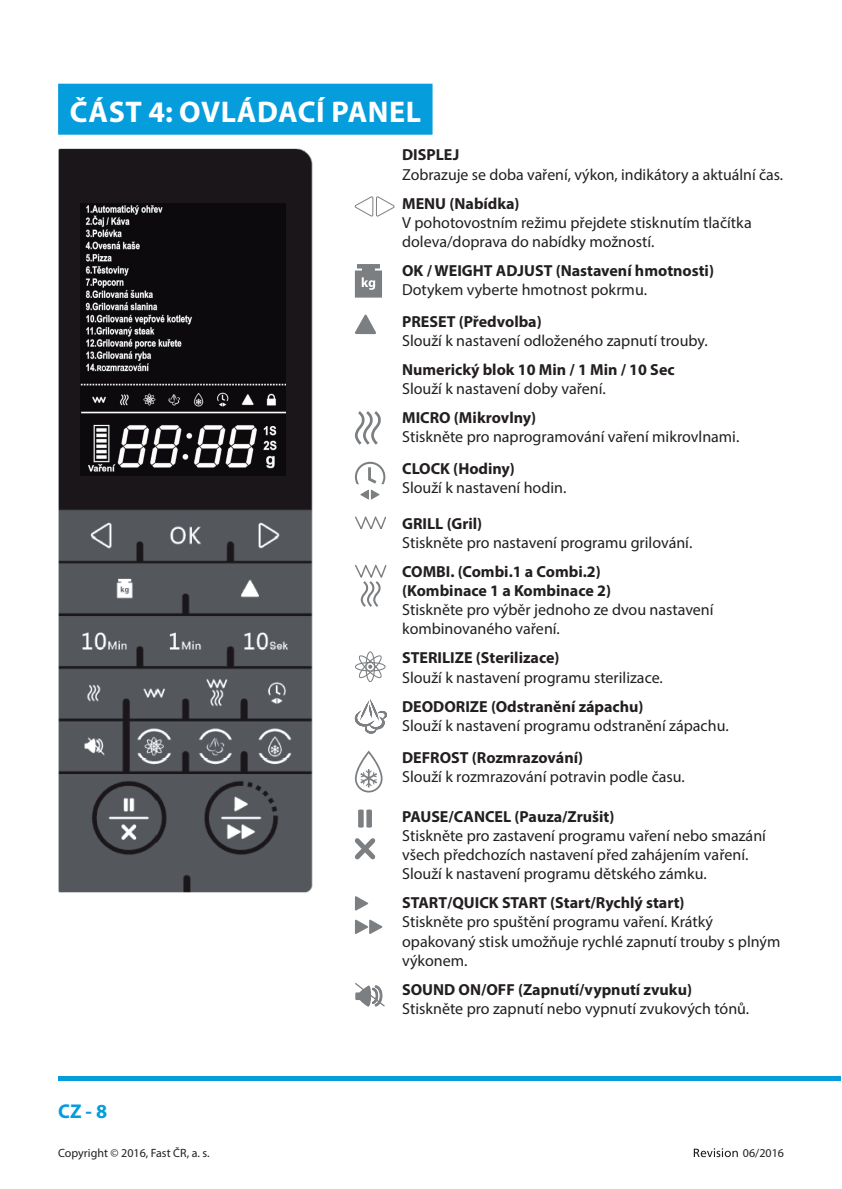
<style>
.page{position:relative;width:842px;height:1189px;background:#fff}
.page>*{position:absolute;margin:0;border:0;box-sizing:border-box;transform-origin:0 0}
.t1{font:700 30px "Myriad Pro";letter-spacing:.02em;color:#fff}
.t2{font:700 20px "Myriad Pro";color:#069ddc}
.t3{font:16px/19.2px "Myriad Pro";color:#231f20}
.t4{font:700 16px/19.2px "Myriad Pro";color:#231f20}
.t5{font:12px "Myriad Pro";color:#231f20}
</style>
<div class="page">
<hr style="left:58px;top:1076px;width:782px;height:4px;background:#069ddc">
<svg style="left:694px;top:1148px;width:44px;height:9px"></svg>
<div style="left:58px;top:84px;width:374px;height:51px;background:#069ddc"></div>
<img style="left:58px;top:148px;width:255px;height:745px">
<img style="left:81px;top:378px;width:204px;height:97px">
<div style="left:81px;top:203px;width:204px;height:175px;background:#0c0a0d"></div>
<img style="left:85px;top:205px;width:108px;height:167px">
<svg style="left:354px;top:196px;width:40px;height:20px"></svg>
<svg style="left:355px;top:264px;width:27px;height:34px"></svg>
<svg style="left:355px;top:315px;width:21px;height:19px"></svg>
<svg style="left:355px;top:411px;width:26px;height:34px"></svg>
<svg style="left:360px;top:490px;width:19px;height:9px"></svg>
<svg style="left:355px;top:462px;width:30px;height:22px"></svg>
<svg style="left:355px;top:516px;width:31px;height:12px"></svg>
<svg style="left:355px;top:565px;width:31px;height:42px"></svg>
<svg style="left:355px;top:651px;width:31px;height:31px"></svg>
<svg style="left:354px;top:699px;width:33px;height:35px"></svg>
<svg style="left:355px;top:750px;width:27px;height:42px"></svg>
<div style="left:358px;top:809px;width:6px;height:18px;background:#7c7f81"></div>
<div style="left:366px;top:809px;width:6px;height:18px;background:#7c7f81"></div>
<svg style="left:355px;top:838px;width:20px;height:21px"></svg>
<svg style="left:355px;top:896px;width:13px;height:15px"></svg>
<svg style="left:355px;top:919px;width:27px;height:15px"></svg>
<svg style="left:355px;top:983px;width:30px;height:24px"></svg>
<h1 class="t1" style="left:70px;top:101px;width:353px">ČÁST 4: OVLÁDACÍ PANEL</h1>
<p class="t4" style="left:402px;top:147px;width:59px">DISPLEJ</p>
<p class="t3" style="left:402px;top:166px;width:382px">Zobrazuje se doba vaření, výkon, indikátory a aktuální čas.</p>
<p class="t4" style="left:402px;top:195px;width:119px">MENU (Nabídka)</p>
<p class="t3" style="left:402px;top:214px;width:351px">V pohotovostním režimu přejdete stisknutím tlačítka doleva/doprava do nabídky možností.</p>
<p class="t4" style="left:402px;top:262px;width:313px">OK / WEIGHT ADJUST (Nastavení hmotnosti)</p>
<p class="t3" style="left:402px;top:281px;width:246px">Dotykem vyberte hmotnost pokrmu.</p>
<p class="t4" style="left:402px;top:313px;width:141px">PRESET (Předvolba)</p>
<p class="t3" style="left:402px;top:332px;width:307px">Slouží k nastavení odloženého zapnutí trouby.</p>
<p class="t4" style="left:402px;top:361px;width:274px">Numerický blok 10 Min / 1 Min / 10 Sec</p>
<p class="t3" style="left:402px;top:380px;width:205px">Slouží k nastavení doby vaření.</p>
<p class="t4" style="left:402px;top:409px;width:136px">MICRO (Mikrovlny)</p>
<p class="t3" style="left:402px;top:428px;width:339px">Stiskněte pro naprogramování vaření mikrovlnami.</p>
<p class="t4" style="left:402px;top:460px;width:114px">CLOCK (Hodiny)</p>
<p class="t3" style="left:402px;top:479px;width:166px">Slouží k nastavení hodin.</p>
<p class="t4" style="left:402px;top:515px;width:82px">GRILL (Gril)</p>
<p class="t3" style="left:402px;top:534px;width:292px">Stiskněte pro nastavení programu grilování.</p>
<p class="t4" style="left:402px;top:563px;width:210px">COMBI. (Combi.1 a Combi.2) (Kombinace 1 a Kombinace 2)</p>
<p class="t3" style="left:402px;top:601px;width:313px">Stiskněte pro výběr jednoho ze dvou nastavení kombinovaného vaření.</p>
<p class="t4" style="left:402px;top:650px;width:159px">STERILIZE (Sterilizace)</p>
<p class="t3" style="left:402px;top:669px;width:262px">Slouží k nastavení programu sterilizace.</p>
<p class="t4" style="left:402px;top:698px;width:243px">DEODORIZE (Odstranění zápachu)</p>
<p class="t3" style="left:402px;top:717px;width:328px">Slouží k nastavení programu odstranění zápachu.</p>
<p class="t4" style="left:402px;top:749px;width:182px">DEFROST (Rozmrazování)</p>
<p class="t3" style="left:402px;top:768px;width:284px">Slouží k rozmrazování potravin podle času.</p>
<p class="t4" style="left:402px;top:808px;width:214px">PAUSE/CANCEL (Pauza/Zrušit)</p>
<p class="t3" style="left:402px;top:827px;width:365px">Stiskněte pro zastavení programu vaření nebo smazání všech předchozích nastavení před zahájením vaření.<br>Slouží k nastavení programu dětského zámku.</p>
<p class="t4" style="left:402px;top:894px;width:284px">START/QUICK START (Start/Rychlý start)</p>
<p class="t3" style="left:402px;top:913px;width:380px">Stiskněte pro spuštění programu vaření. Krátký opakovaný stisk umožňuje rychlé zapnutí trouby s plným výkonem.</p>
<p class="t4" style="left:402px;top:981px;width:291px">SOUND ON/OFF (Zapnutí/vypnutí zvuku)</p>
<p class="t3" style="left:402px;top:1000px;width:348px">Stiskněte pro zapnutí nebo vypnutí zvukových tónů.</p>
<p class="t2" style="left:58px;top:1103px;width:51px">CZ - 8</p>
<p class="t5" style="left:58px;top:1148px;width:153px">Copyright © 2016, Fast ČR, a. s.</p>
<p class="t5" style="left:743px;top:1148px;width:43px">06/2016</p>
</div>
